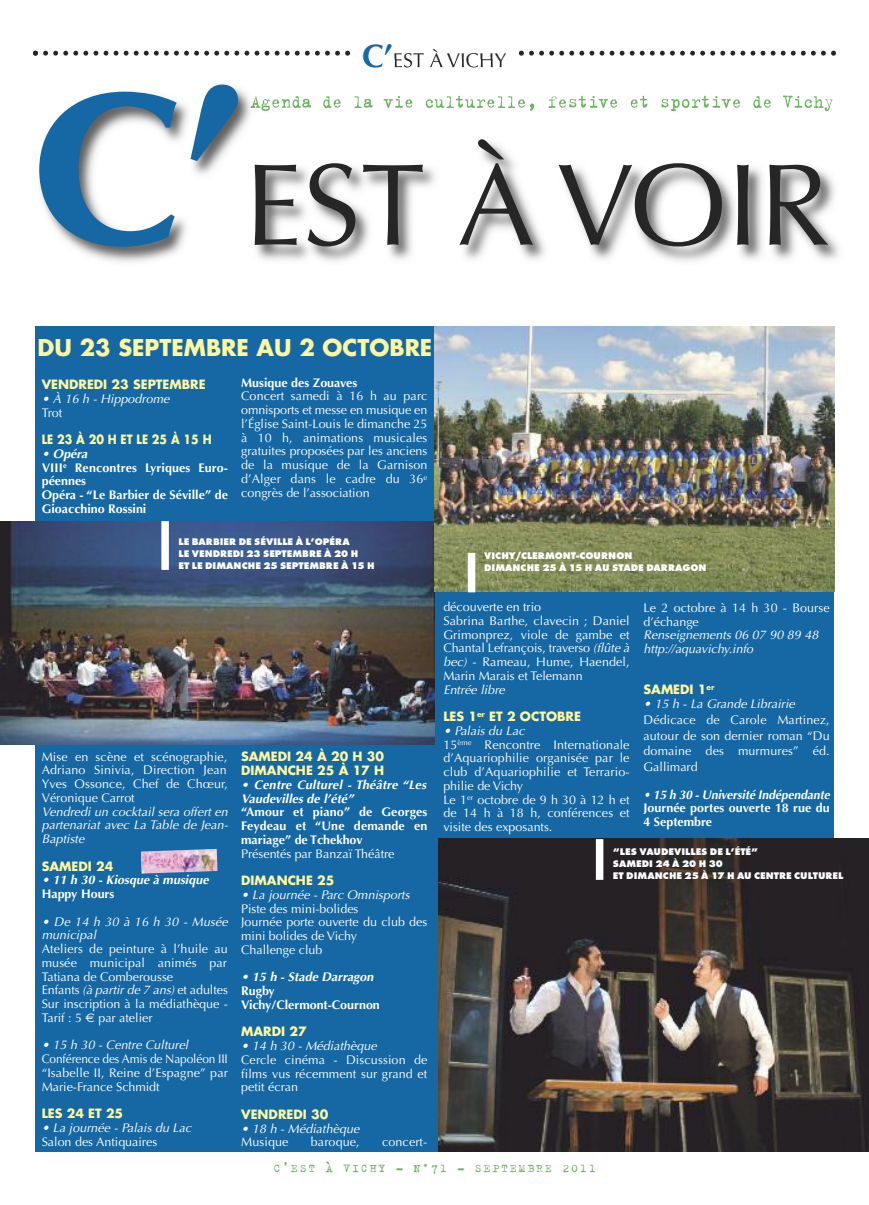
<style>
.page{position:relative;width:869px;height:1205px;background:#fff}
.page>*{position:absolute;margin:0;border:0;box-sizing:border-box;transform-origin:0 0}
.t1{font:116.25px "Optima";color:#272627}
.t2{font:700 22.5px "Futura";color:#fff79d}
.t3{font:20px "Optima";color:#272627}
.t4{font:12.5px/13.8px "Optima";letter-spacing:.01em;color:#fff}
.t5{font:italic 12.5px/13.8px "Optima";letter-spacing:.005em;color:#fff}
.t6{font:700 12.5px/13.8px "Optima";color:#fff}
.t7{font:700 12.5px/13.8px "Futura";color:#fff79d}
.t8{font:italic 700 12.5px/13.8px "Optima";letter-spacing:.005em;color:#fff}
.t9{font:12.5px/13.8px "Optima";letter-spacing:.01em;color:#fff;text-align:justify;scale:.95 1}
.t10{font:12.5px "Trixie";letter-spacing:.15em;color:#6ab460}
.t11{font:italic 700 12.5px "Optima";letter-spacing:.005em;color:#fff;scale:.91 1}
.t12{font:700 12.5px "Futura";letter-spacing:.34em;color:#fff79d;scale:.89 1}
.t13{font:800 10px/12px "Futura T";color:#fff}
.s1{font-family:"Optima Bold TT";font-size:32.5px;color:#1769a4}
.s2{font-weight:900;font-size:216.25px;color:#1668a4}
.s3{font-style:italic}
.s4{font-family:"Euro Sans"}
</style>
<div class="page">
<div style="left:35px;top:326px;width:798px;height:826px;background:#1668a4"></div>
<svg style="left:33px;top:51px;width:317px;height:5px"></svg>
<svg style="left:518px;top:51px;width:317px;height:5px"></svg>
<img style="left:40px;top:67px;width:799px;height:299px">
<img style="left:40px;top:326px;width:394px;height:40px">
<img style="left:363px;top:59px;width:21px;height:9px">
<img style="left:394px;top:59px;width:109px;height:8px">
<img style="left:250px;top:96px;width:20px;height:15px">
<img style="left:0;top:521px;width:434px;height:224px">
<div style="left:161px;top:521px;width:8px;height:49px;background:#fff"></div>
<img style="left:438px;top:839px;width:430px;height:312px">
<div style="left:595px;top:839px;width:8px;height:41px;background:#fff"></div>
<img style="left:434px;top:326px;width:399px;height:266px">
<img style="left:141px;top:849px;width:76px;height:24px">
<div style="left:467px;top:553px;width:8px;height:39px;background:#fff"></div>
<h3 class="t3" style="left:362px;top:52px;width:146px"><span class="s1">C’</span>EST À VICHY</h3>
<h1 class="t1" style="left:28px;top:157px;width:803px"><span class="s2">C’</span>EST À VOIR</h1>
<h2 class="t2" style="left:38px;top:337px;width:396px">DU 23 SEPTEMBRE AU 2 OCTOBRE</h2>
<p class="t7" style="left:42px;top:379px;width:165px">VENDREDI 23 SEPTEMBRE</p>
<p class="t5" style="left:42px;top:393px;width:129px">• À 16 h - Hippodrome</p>
<p class="t4" style="left:42px;top:407px;width:22px">Trot</p>
<p class="t12" style="left:42px;top:434px;width:192px">LE23À20HETLE25À15H</p>
<p class="t6" style="left:42px;top:448px;width:188px"><span class="s3">• Opéra<br></span>VIII<sup>e</sup> Rencontres Lyriques Euro&shy;péennes<br>Opéra - “Le Barbier de Séville” de<br>Gioacchino Rossini</p>
<p class="t6" style="left:241px;top:377px;width:118px">Musique des Zouaves</p>
<p class="t4" style="left:241px;top:390px;width:188px;text-align:justify">Concert samedi à 16 h au parc omnisports et messe en musique en l’Église Saint-Louis le dimanche 25 à 10 h, animations musicales gratuites proposées par les anciens de la musique de la Garnison d’Alger dans le cadre du 36<sup>e </sup>congrès de l’association</p>
<p class="t13" style="left:178px;top:535px;width:197px">LE BARBIER DE SÉVILLE À L’OPÉRA<br>LE VENDREDI 23 SEPTEMBRE À 20 H<br>ET LE DIMANCHE 25 SEPTEMBRE À 15 H</p>
<p class="t4" style="left:42px;top:750px;width:188px;text-align:justify">Mise en scène et scénographie, Adriano Sinivia, Direction Jean Yves Ossonce, Chef de Chœur, Véronique Carrot</p>
<p class="t5" style="left:42px;top:805px;width:188px;text-align:justify">Vendredi un cocktail sera offert en partenariat avec La Table de Jean-Baptiste</p>
<p class="t7" style="left:42px;top:860px;width:73px">SAMEDI 24</p>
<p class="t8" style="left:42px;top:874px;width:168px">• 11 h 30 - Kiosque à musique</p>
<p class="t6" style="left:42px;top:888px;width:74px">Happy Hours</p>
<p class="t5" style="left:42px;top:915px;width:187px">•De14h30à16h30-Musée municipal</p>
<p class="t4" style="left:42px;top:943px;width:188px">Ateliers de peinture à l’huile au musée municipal animés par<br>Tatiana de Comberousse<br>Enfants <span class="s3">(à partir de 7 ans)</span> et adultes<br>Sur inscription à la médiathèque -<br>Tarif : 5 <span class="s4">€</span> par atelier</p>
<p class="t5" style="left:42px;top:1039px;width:148px">• 15 h 30 - Centre Culturel</p>
<p class="t9" style="left:42px;top:1053px;width:197px">Conférence des Amis de Napoléon III “Isabelle II, Reine d’Espagne” par Marie-France Schmidt</p>
<p class="t7" style="left:42px;top:1107px;width:83px">LES 24 ET 25</p>
<p class="t5" style="left:42px;top:1122px;width:151px">• La journée - Palais du Lac</p>
<p class="t4" style="left:42px;top:1135px;width:117px">Salon des Antiquaires</p>
<p class="t7" style="left:241px;top:751px;width:144px">SAMEDI 24 À 20 H 30<br>DIMANCHE 25 À 17 H</p>
<p class="t8" style="left:241px;top:779px;width:186px">• Centre Culturel - Théâtre “Les<br>Vaudevilles de l’été”</p>
<p class="t6" style="left:241px;top:806px;width:188px;text-align:justify">“Amour et piano” de Georges Feydeau et “Une demande en mariage” de Tchekhov</p>
<p class="t4" style="left:241px;top:847px;width:155px">Présentés par Banzaï Théâtre</p>
<p class="t7" style="left:241px;top:874px;width:95px">DIMANCHE 25</p>
<p class="t5" style="left:241px;top:889px;width:170px">• La journée - Parc Omnisports</p>
<p class="t4" style="left:241px;top:902px;width:188px">Piste des mini-bolides<br>Journée porte ouverte du club des mini bolides de Vichy<br>Challenge club</p>
<p class="t8" style="left:241px;top:971px;width:134px">• 15 h - Stade Darragon</p>
<p class="t6" style="left:241px;top:985px;width:140px">Rugby<br>Vichy/Clermont-Cournon</p>
<p class="t7" style="left:241px;top:1026px;width:67px">MARDI 27</p>
<p class="t5" style="left:241px;top:1040px;width:137px">• 14 h 30 - Médiathèque</p>
<p class="t4" style="left:241px;top:1054px;width:188px;text-align:justify">Cercle cinéma - Discussion de films vus récemment sur grand et petit écran</p>
<p class="t7" style="left:241px;top:1108px;width:89px">VENDREDI 30</p>
<p class="t5" style="left:241px;top:1122px;width:119px">• 18 h - Médiathèque</p>
<p class="t4" style="left:241px;top:1136px;width:49px">Musique</p>
<p class="t4" style="left:311px;top:1136px;width:50px">baroque,</p>
<p class="t4" style="left:382px;top:1136px;width:47px">concert-</p>
<p class="t13" style="left:484px;top:549px;width:224px">VICHY/CLERMONT-COURNON<br>DIMANCHE 25 À 15 H AU STADE DARRAGON</p>
<p class="t4" style="left:443px;top:601px;width:188px">découverte en trio<br>Sabrina Barthe, clavecin ; Daniel<br>Grimonprez, viole de gambe et<br>Chantal Lefrançois, traverso <span class="s3">(flûte à bec)</span> - Rameau, Hume, Haendel,<br>Marin Marais et Telemann</p>
<p class="t5" style="left:443px;top:684px;width:63px">Entrée libre</p>
<p class="t7" style="left:443px;top:710px;width:139px">LES 1<sup>er</sup> ET 2 OCTOBRE</p>
<p class="t4" style="left:443px;top:725px;width:188px"><span class="s3">• Palais du Lac<br></span>15<sup>ème</sup> Rencontre Internationale d’Aquariophilie organisée par le club d’Aquariophilie et Terrario&shy;philie de Vichy<br>Le 1<sup>er</sup> octobre de 9 h 30 à 12 h et de 14 h à 18 h, conférences et visite des exposants.</p>
<p class="t4" style="left:643px;top:602px;width:188px">Le 2 octobre à 14 h 30 - Bourse d’échange</p>
<p class="t5" style="left:643px;top:629px;width:176px">Renseignements 06 07 90 89 48 http://aquavichy.info</p>
<p class="t7" style="left:643px;top:684px;width:72px">SAMEDI 1<sup>er</sup></p>
<p class="t5" style="left:643px;top:698px;width:153px">• 15 h - La Grande Librairie</p>
<p class="t4" style="left:643px;top:713px;width:188px;line-height:15.8px;text-align:justify">Dédicace de Carole Martinez, autour de son dernier roman “Du domaine des murmures” éd.<br>Gallimard</p>
<p class="t11" style="left:643px;top:789px;width:206px">• 15 h 30 - Université Indépendante</p>
<p class="t6" style="left:643px;top:802px;width:188px">Journée portes ouverte 18 rue du<br>4 Septembre</p>
<p class="t13" style="left:612px;top:845px;width:232px">“LES VAUDEVILLES DE L’ÉTÉ”<br>SAMEDI 24 À 20 H 30<br>ET DIMANCHE 25 À 17 H AU CENTRE CULTUREL</p>
<p class="t10" style="left:273px;top:1160px;width:323px">C’EST À VICHY - N˚71 - SEPTEMBRE 2011</p>
</div>
